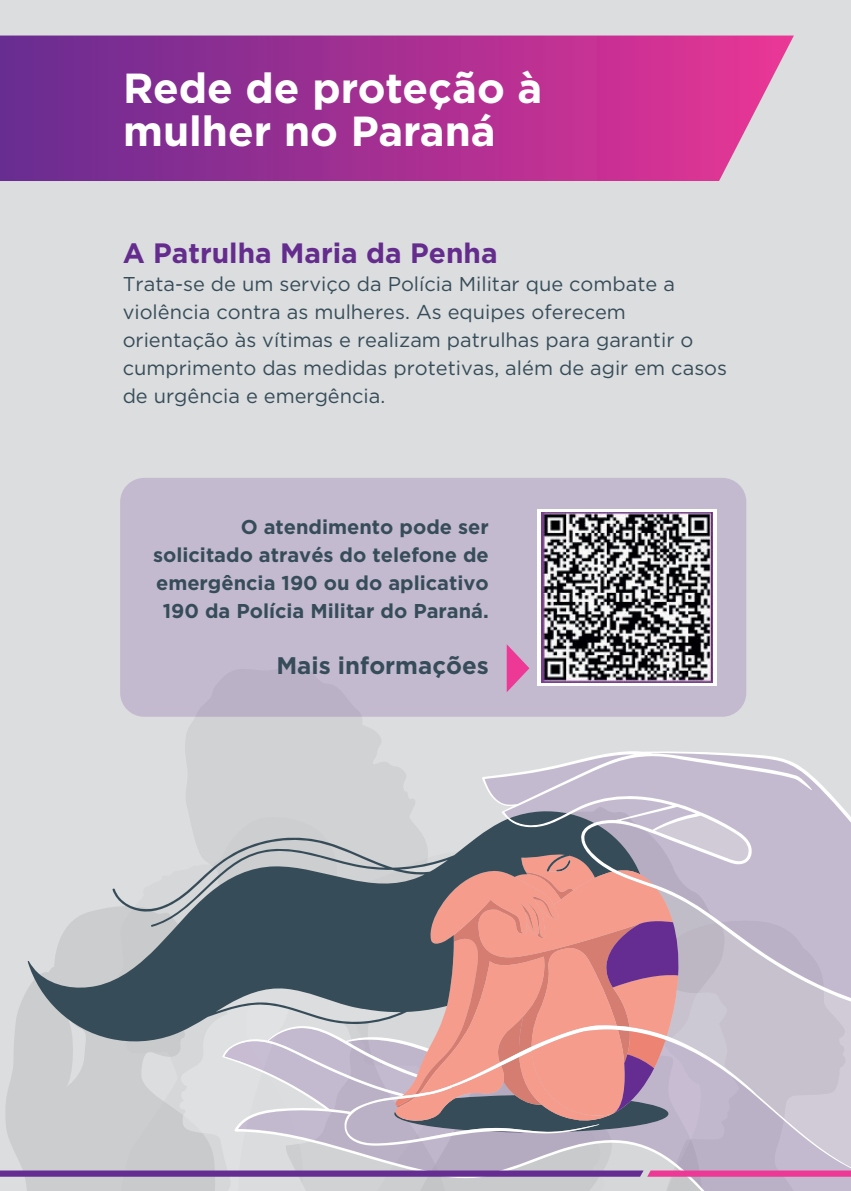
<style>
.page{position:relative;width:851px;height:1191px;background:#fff}
.page>*{position:absolute;margin:0;border:0;box-sizing:border-box;transform-origin:0 0}
.t1{font:700 42px/42.8px "Gotham";color:#fff}
.t2{font:700 28px "Gotham";color:#642d8d}
.t3{font:700 24px "Gotham";color:#364d59}
.t4{font:20px/28px "Gotham";color:#364d59}
.t5{font:700 20px/28px "Gotham";color:#364d59;text-align:right}
</style>
<div class="page">
<div style="left:0;top:0;width:850px;height:1191px;background:#dcdddf"></div>
<div style="left:185px;top:717px;width:196px;height:37px;background:#d1d2d4"></div>
<div style="left:120px;top:478px;width:626px;height:239px;background:#c4bacf;border-radius:24px"></div>
<svg style="left:0;top:36px;width:793px;height:145px;background:#a63796"></svg>
<svg style="left:0;top:754px;width:850px;height:437px"></svg>
<svg style="left:506px;top:644px;width:23px;height:48px"></svg>
<div style="left:537px;top:509px;width:179px;height:176px;background:linear-gradient(to right,#fff,#fff)"></div>
<img style="left:541px;top:512px;width:171px;height:170px">
<h1 class="t1" style="left:123px;top:66px;width:420px">Rede de proteção à mulher no Paraná</h1>
<h2 class="t2" style="left:123px;top:234px;width:376px">A Patrulha Maria da Penha</h2>
<p class="t4" style="left:123px;top:269px;width:606px">Trata-se de um serviço da Polícia Militar que combate a violência contra as mulheres. As equipes oferecem orientação às vítimas e realizam patrulhas para garantir o cumprimento das medidas protetivas, além de agir em casos de urgência e emergência.</p>
<p class="t5" style="left:153px;top:512px;width:337px">O atendimento pode ser solicitado através do telefone de emergência 190 ou do aplicativo<br>190 da Polícia Militar do Paraná.</p>
<p class="t3" style="left:276px;top:649px;width:214px">Mais informações</p>
</div>
